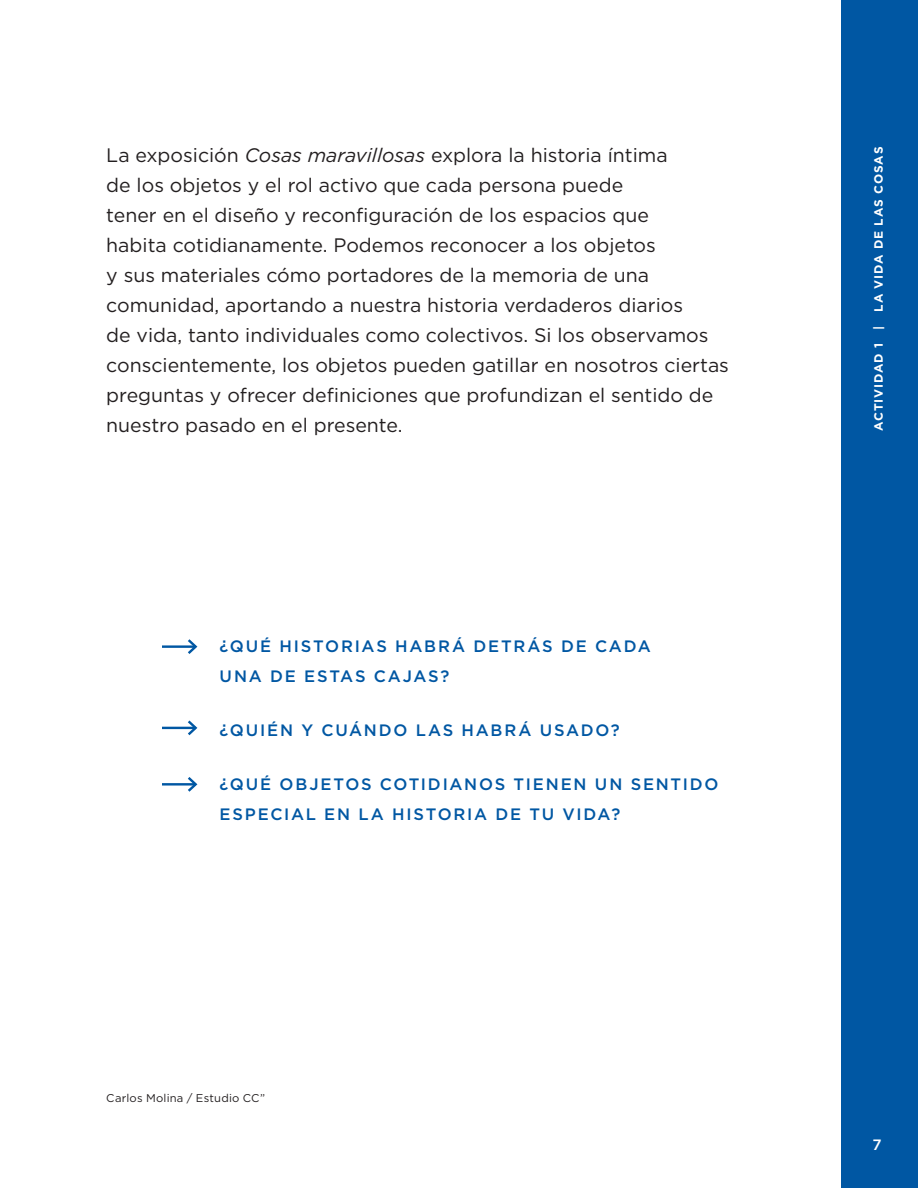
<style>
.page{position:relative;width:918px;height:1188px;background:#fff}
.page>*{position:absolute;margin:0;border:0;box-sizing:border-box;transform-origin:0 0}
.t1{font:19.5px/30px "Gotham";color:#231f20}
.Texto_largo{font:500 16.5px/30px "Gotham";letter-spacing:.11em;color:#0057a3}
.t2{font:500 15px "Gotham";color:#fff}
.t3{font:700 12px "Gotham";letter-spacing:.075em;color:#fff}
.Texto_largo-2{font:11.25px "Gotham";letter-spacing:.015em;color:#231f20}
.s1{font-style:italic}
</style>
<div class="page">
<div style="left:841px;top:0;width:77px;height:1188px;background:#0057a3"></div>
<hr style="left:162px;top:645px;width:34px;height:3px;background:#0057a3">
<svg style="left:185px;top:639px;width:13px;height:15px"></svg>
<hr style="left:162px;top:727px;width:34px;height:2px;background:#0057a3">
<svg style="left:185px;top:720px;width:13px;height:16px"></svg>
<hr style="left:162px;top:783px;width:34px;height:3px;background:#0057a3">
<svg style="left:185px;top:777px;width:13px;height:15px"></svg>
<p class="t1" style="left:106px;top:140px;width:624px">La exposición <span class="s1">Cosas maravillosas</span> explora la historia íntima<br>de los objetos y el rol activo que cada persona puede<br>tener en el diseño y reconfiguración de los espacios que<br>habita cotidianamente. Podemos reconocer a los objetos<br>y sus materiales cómo portadores de la memoria de una comunidad, aportando a nuestra historia verdaderos diarios<br>de vida, tanto individuales como colectivos. Si los observamos conscientemente, los objetos pueden gatillar en nosotros ciertas preguntas y ofrecer definiciones que profundizan el sentido de nuestro pasado en el presente.</p>
<p class="Texto_largo" style="left:220px;top:631px;width:433px">¿QUÉ HISTORIAS HABRÁ DETRÁS DE CADA<br>UNA DE ESTAS CAJAS?</p>
<p class="Texto_largo" style="left:220px;top:715px;width:402px">¿QUIÉN Y CUÁNDO LAS HABRÁ USADO?</p>
<p class="Texto_largo" style="left:220px;top:769px;width:500px">¿QUÉ OBJETOS COTIDIANOS TIENEN UN SENTIDO<br>ESPECIAL EN LA HISTORIA DE TU VIDA?</p>
<p class="Texto_largo-2" style="left:106px;top:1091px;width:160px">Carlos Molina / Estudio CC”</p>
<p class="t3" style="left:872px;top:431px;width:286px;rotate:-90deg">ACTIVIDAD 1 | LA VIDA DE LAS COSAS</p>
<p class="t2" style="left:873px;top:1135px;width:11px">7</p>
</div>
